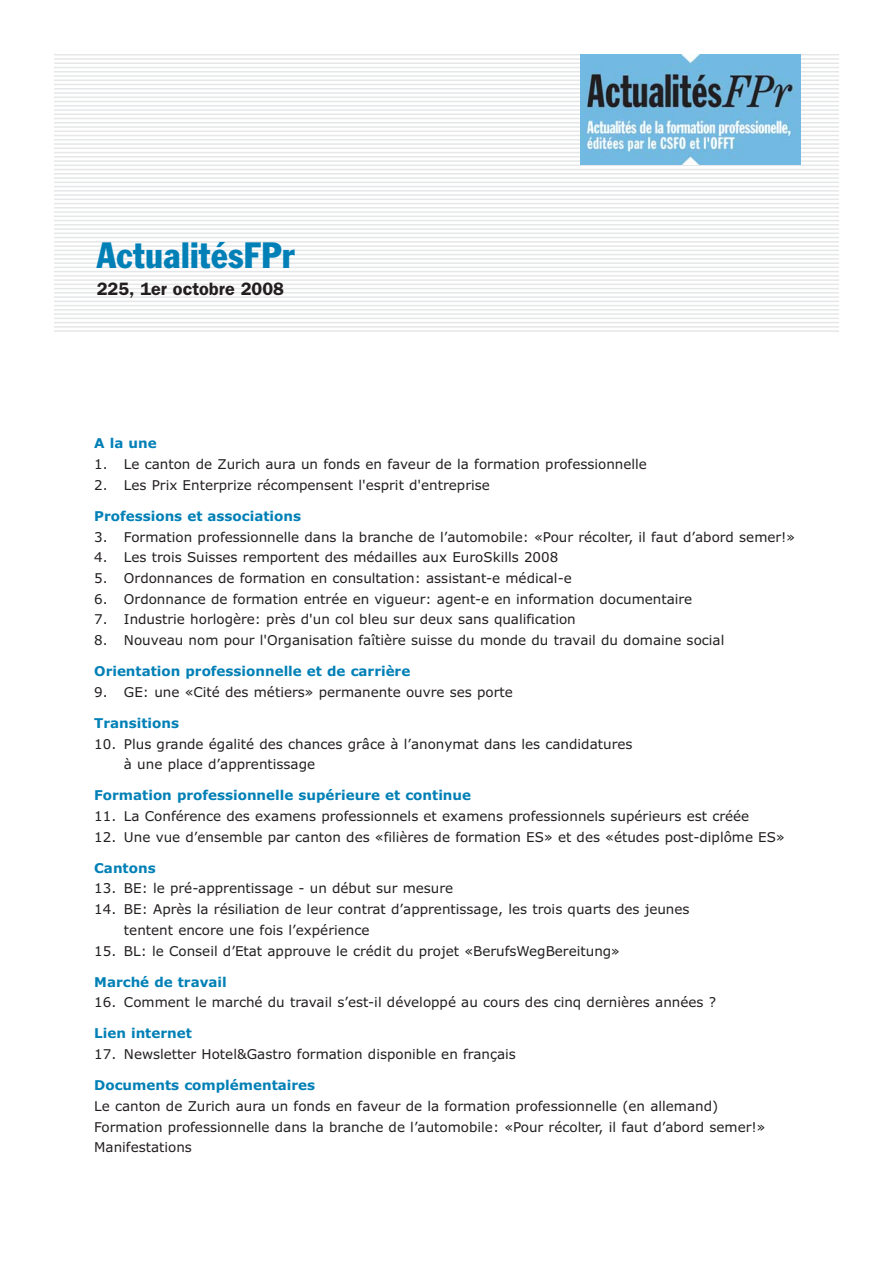
<style>
.page{position:relative;width:893px;height:1263px;background:#fff}
.page>*{position:absolute;margin:0;border:0;box-sizing:border-box;transform-origin:0 0}
.t1{font:condensed 36px "Franklin Gothic";letter-spacing:.01em;color:#0080b6}
.t2{font:600 18px "Franklin Gothic";color:#231f20}
.t3{font:13.5px/20.7px "Verdana";color:#231f20}
.t4{font:700 13.5px "Verdana";color:#0080b6}
</style>
<div class="page">
<hr style="left:54px;top:54px;width:785px;height:2px;background:#e6e7e8">
<hr style="left:54px;top:58px;width:785px;height:2px;background:#e6e7e8">
<hr style="left:54px;top:63px;width:785px;height:1px;background:#e6e7e8">
<hr style="left:54px;top:67px;width:785px;height:1px;background:#e6e7e8">
<hr style="left:54px;top:71px;width:785px;height:2px;background:#e6e7e8">
<hr style="left:54px;top:75px;width:785px;height:2px;background:#e6e7e8">
<hr style="left:54px;top:80px;width:785px;height:1px;background:#e6e7e8">
<hr style="left:54px;top:84px;width:785px;height:1px;background:#e6e7e8">
<hr style="left:54px;top:88px;width:785px;height:2px;background:#e6e7e8">
<hr style="left:54px;top:92px;width:785px;height:2px;background:#e6e7e8">
<hr style="left:54px;top:97px;width:785px;height:1px;background:#e6e7e8">
<hr style="left:54px;top:101px;width:785px;height:1px;background:#e6e7e8">
<hr style="left:54px;top:105px;width:785px;height:2px;background:#e6e7e8">
<hr style="left:54px;top:109px;width:785px;height:2px;background:#e6e7e8">
<hr style="left:54px;top:114px;width:785px;height:1px;background:#e6e7e8">
<hr style="left:54px;top:118px;width:785px;height:1px;background:#e6e7e8">
<hr style="left:54px;top:122px;width:785px;height:2px;background:#e6e7e8">
<hr style="left:54px;top:126px;width:785px;height:2px;background:#e6e7e8">
<hr style="left:54px;top:131px;width:785px;height:1px;background:#e6e7e8">
<hr style="left:54px;top:135px;width:785px;height:1px;background:#e6e7e8">
<hr style="left:54px;top:139px;width:785px;height:2px;background:#e6e7e8">
<hr style="left:54px;top:143px;width:785px;height:2px;background:#e6e7e8">
<hr style="left:54px;top:148px;width:785px;height:1px;background:#e6e7e8">
<hr style="left:54px;top:152px;width:785px;height:1px;background:#e6e7e8">
<hr style="left:54px;top:156px;width:785px;height:2px;background:#e6e7e8">
<hr style="left:54px;top:160px;width:785px;height:2px;background:#e6e7e8">
<hr style="left:54px;top:165px;width:785px;height:1px;background:#e6e7e8">
<hr style="left:54px;top:169px;width:785px;height:1px;background:#e6e7e8">
<hr style="left:54px;top:173px;width:785px;height:2px;background:#e6e7e8">
<hr style="left:54px;top:177px;width:785px;height:2px;background:#e6e7e8">
<hr style="left:54px;top:182px;width:785px;height:1px;background:#e6e7e8">
<hr style="left:54px;top:186px;width:785px;height:1px;background:#e6e7e8">
<hr style="left:54px;top:190px;width:785px;height:2px;background:#e6e7e8">
<hr style="left:54px;top:194px;width:785px;height:2px;background:#e6e7e8">
<hr style="left:54px;top:199px;width:785px;height:1px;background:#e6e7e8">
<hr style="left:54px;top:203px;width:785px;height:1px;background:#e6e7e8">
<hr style="left:54px;top:207px;width:785px;height:2px;background:#e6e7e8">
<hr style="left:54px;top:211px;width:785px;height:2px;background:#e6e7e8">
<hr style="left:54px;top:216px;width:785px;height:1px;background:#e6e7e8">
<hr style="left:54px;top:220px;width:785px;height:1px;background:#e6e7e8">
<hr style="left:54px;top:224px;width:785px;height:2px;background:#e6e7e8">
<hr style="left:54px;top:228px;width:785px;height:2px;background:#e6e7e8">
<hr style="left:54px;top:233px;width:785px;height:1px;background:#e6e7e8">
<hr style="left:54px;top:237px;width:785px;height:1px;background:#e6e7e8">
<hr style="left:54px;top:241px;width:785px;height:2px;background:#e6e7e8">
<hr style="left:54px;top:245px;width:785px;height:2px;background:#e6e7e8">
<hr style="left:54px;top:250px;width:785px;height:1px;background:#e6e7e8">
<hr style="left:54px;top:254px;width:785px;height:1px;background:#e6e7e8">
<hr style="left:54px;top:258px;width:785px;height:2px;background:#e6e7e8">
<hr style="left:54px;top:262px;width:785px;height:2px;background:#e6e7e8">
<hr style="left:54px;top:267px;width:785px;height:1px;background:#e6e7e8">
<hr style="left:54px;top:271px;width:785px;height:1px;background:#e6e7e8">
<hr style="left:54px;top:275px;width:785px;height:2px;background:#e6e7e8">
<hr style="left:54px;top:279px;width:785px;height:2px;background:#e6e7e8">
<hr style="left:54px;top:284px;width:785px;height:1px;background:#e6e7e8">
<hr style="left:54px;top:288px;width:785px;height:1px;background:#e6e7e8">
<hr style="left:54px;top:292px;width:785px;height:2px;background:#e6e7e8">
<hr style="left:54px;top:296px;width:785px;height:2px;background:#e6e7e8">
<hr style="left:54px;top:301px;width:785px;height:1px;background:#e6e7e8">
<hr style="left:54px;top:305px;width:785px;height:1px;background:#e6e7e8">
<hr style="left:54px;top:309px;width:785px;height:2px;background:#e6e7e8">
<hr style="left:54px;top:313px;width:785px;height:2px;background:#e6e7e8">
<hr style="left:54px;top:318px;width:785px;height:1px;background:#e6e7e8">
<hr style="left:54px;top:322px;width:785px;height:1px;background:#e6e7e8">
<hr style="left:54px;top:326px;width:785px;height:2px;background:#e6e7e8">
<hr style="left:54px;top:330px;width:785px;height:2px;background:#e6e7e8">
<img style="left:580px;top:55px;width:220px;height:110px">
<h1 class="t1" style="left:97px;top:242px;width:199px">ActualitésFPr</h1>
<h2 class="t2" style="left:97px;top:283px;width:189px">225, 1er octobre 2008</h2>
<p class="t4" style="left:94px;top:438px;width:64px">A la une</p>
<p class="t3" style="left:94px;top:455px;width:554px">1. Le canton de Zurich aura un fonds en faveur de la formation professionnelle</p>
<p class="t3" style="left:94px;top:476px;width:397px">2. Les Prix Enterprize récompensent l'esprit d'entreprise</p>
<p class="t4" style="left:94px;top:511px;width:208px">Professions et associations</p>
<p class="t3" style="left:94px;top:528px;width:703px">3. Formation professionnelle dans la branche de l’automobile: «Pour récolter, il faut d’abord semer!»</p>
<p class="t3" style="left:94px;top:548px;width:466px">4. Les trois Suisses remportent des médailles aux EuroSkills 2008</p>
<p class="t3" style="left:94px;top:569px;width:479px">5. Ordonnances de formation en consultation: assistant-e médical-e</p>
<p class="t3" style="left:94px;top:590px;width:600px">6. Ordonnance de formation entrée en vigueur: agent-e en information documentaire</p>
<p class="t3" style="left:94px;top:610px;width:483px">7. Industrie horlogère: près d'un col bleu sur deux sans qualification</p>
<p class="t3" style="left:94px;top:631px;width:632px">8. Nouveau nom pour l'Organisation faîtière suisse du monde du travail du domaine social</p>
<p class="t4" style="left:94px;top:666px;width:318px">Orientation professionnelle et de carrière</p>
<p class="t3" style="left:94px;top:683px;width:420px">9. GE: une «Cité des métiers» permanente ouvre ses porte</p>
<p class="t4" style="left:94px;top:718px;width:86px">Transitions</p>
<p class="t3" style="left:124px;top:735px;width:510px;text-indent:-30px">10. Plus grande égalité des chances grâce à l’anonymat dans les candidatures à une place d’apprentissage</p>
<p class="t4" style="left:94px;top:790px;width:378px">Formation professionnelle supérieure et continue</p>
<p class="t3" style="left:94px;top:807px;width:656px">11. La Conférence des examens professionnels et examens professionnels supérieurs est créée</p>
<p class="t3" style="left:94px;top:828px;width:692px">12. Une vue d’ensemble par canton des «filières de formation ES» et des «études post-diplôme ES»</p>
<p class="t4" style="left:94px;top:863px;width:63px">Cantons</p>
<p class="t3" style="left:94px;top:879px;width:361px">13. BE: le pré-apprentissage - un début sur mesure</p>
<p class="t3" style="left:124px;top:900px;width:567px;text-indent:-30px">14. BE: Après la résiliation de leur contrat d’apprentissage, les trois quarts des jeunes tentent encore une fois l’expérience</p>
<p class="t3" style="left:94px;top:941px;width:527px">15. BL: le Conseil d’Etat approuve le crédit du projet «BerufsWegBereitung»</p>
<p class="t4" style="left:94px;top:976px;width:134px">Marché de travail</p>
<p class="t3" style="left:94px;top:993px;width:623px">16. Comment le marché du travail s’est-il développé au cours des cinq dernières années ?</p>
<p class="t4" style="left:94px;top:1028px;width:99px">Lien internet</p>
<p class="t3" style="left:94px;top:1045px;width:423px">17. Newsletter Hotel&amp;Gastro formation disponible en français</p>
<p class="t4" style="left:94px;top:1080px;width:222px">Documents complémentaires</p>
<p class="t3" style="left:94px;top:1097px;width:673px">Le canton de Zurich aura un fonds en faveur de la formation professionnelle (en allemand)<br>Formation professionnelle dans la branche de l’automobile: «Pour récolter, il faut d’abord semer!»<br>Manifestations</p>
</div>
